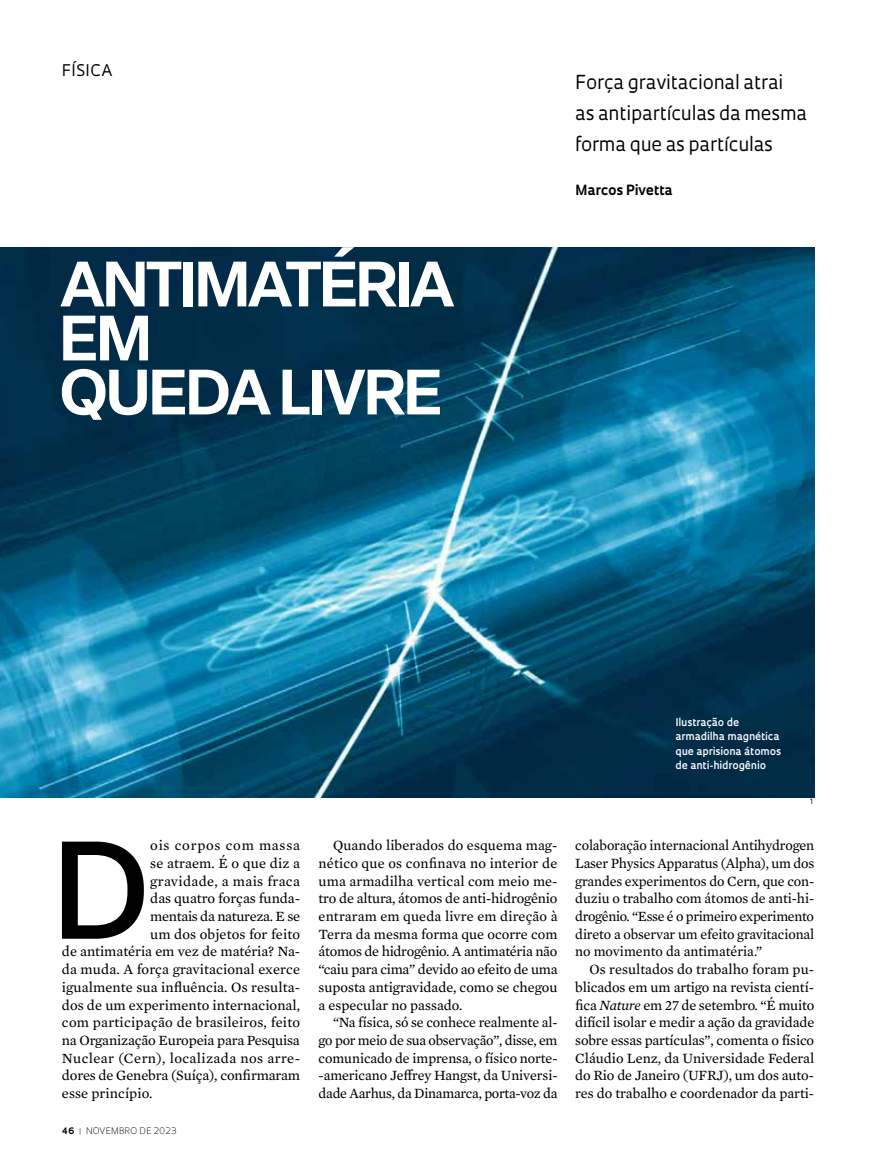
<style>
.page{position:relative;width:885px;height:1169px;background:#fff}
.page>*{position:absolute;margin:0;border:0;box-sizing:border-box;transform-origin:0 0}
.t1{font:500 136.8px "Elza";color:#000}
.t2{font:600 63px/54px "Elza";letter-spacing:-.035em;color:#fff}
.t3{font:18.75px/30.9px "Oculum";letter-spacing:-.01em;color:#000}
.t4{font:15.6px "Oculum";letter-spacing:.03em;color:#000}
.t5{font:14.4px/17.7px "Mercury Text G2";color:#000;text-align:justify}
.t6{font:14.4px "Mercury Text G2";letter-spacing:.025em;color:#000}
.t7{font:14.4px "Mercury Text G2";letter-spacing:-.02em;color:#000}
.t8{font:14.4px "Mercury Text G2";letter-spacing:.05em;color:#000}
.t9{font:700 13.65px "Oculum";letter-spacing:-.005em;color:#000}
.t10{font:600 10.35px/14.1px "Oculum";color:#fff}
.t11{font:300 8.7px "Oculum";letter-spacing:.015em;color:#000}
.t12{font:7.35px "Oculum";color:#000}
.s1{font-weight:700}
.s2{font-weight:700;color:#939598}
.s3{font-style:italic}
</style>
<div class="page">
<img style="left:0;top:247px;width:814px;height:550px">
<p class="t4" style="left:62px;top:60px;width:52px">FÍSICA</p>
<h2 class="t2" style="left:60px;top:256px;width:396px">ANTIMATÉRIA<br>EM<br>QUEDA LIVRE</h2>
<h3 class="t3" style="left:575px;top:65px;width:234px">Força gravitacional atrai as antipartículas da mesma forma que as partículas</h3>
<p class="t9" style="left:575px;top:180px;width:99px">Marcos Pivetta</p>
<h1 class="t1" style="left:54px;top:796px;width:97px">D</h1>
<p class="t8" style="left:150px;top:835px;width:151px">ois corpos com massa</p>
<p class="t5" style="left:150px;top:853px;width:151px">se atraem. É o que diz a</p>
<p class="t6" style="left:150px;top:870px;width:151px">gravidade, a mais fraca</p>
<p class="t5" style="left:150px;top:889px;width:151px">das quatro forças funda-</p>
<p class="t7" style="left:150px;top:905px;width:151px">mentais da natureza. E se</p>
<p class="t5" style="left:150px;top:924px;width:151px">um dos objetos for feito</p>
<p class="t5" style="left:62px;top:942px;width:240px">de antimatéria em vez de matéria? Na-</p>
<p class="t5" style="left:62px;top:959px;width:240px">da muda. A força gravitacional exerce</p>
<p class="t5" style="left:62px;top:977px;width:240px">igualmente sua influência. Os resulta-</p>
<p class="t5" style="left:62px;top:995px;width:240px">dos de um experimento internacional,</p>
<p class="t5" style="left:62px;top:1012px;width:240px">com participação de brasileiros, feito</p>
<p class="t5" style="left:62px;top:1030px;width:239px">na Organização Europeia para Pesquisa</p>
<p class="t6" style="left:62px;top:1047px;width:240px">Nuclear (Cern), localizada nos arre-</p>
<p class="t5" style="left:62px;top:1066px;width:240px">dores de Genebra (Suíça), confirmaram</p>
<p class="t5" style="left:62px;top:1083px;width:92px">esse princípio.</p>
<p class="t11" style="left:62px;top:1124px;width:116px"><span class="s1">46</span> <span class="s2">|</span> NOVEMBRO DE 2023</p>
<p class="t5" style="left:319px;top:835px;width:241px;text-indent:14px">Quando liberados do esquema mag&shy;nético que os confinava no interior de uma armadilha vertical com meio me&shy;tro de altura, átomos de anti-hidrogênio entraram em queda livre em direção à Terra da mesma forma que ocorre com átomos de hidrogênio. A antimatéria não “caiu para cima” devido ao efeito de uma suposta antigravidade, como se chegou a especular no passado.</p>
<p class="t5" style="left:319px;top:1012px;width:240px;text-indent:14px">“Na física, só se conhece realmente al&shy;go por meio de sua observação”, disse, em comunicado de imprensa, o físico norte--americano Jeffrey Hangst, da Universi&shy;dade Aarhus, da Dinamarca, porta-voz da</p>
<p class="t10" style="left:676px;top:715px;width:107px">Ilustração de armadilha magnética que aprisiona átomos de anti-hidrogênio</p>
<p class="t12" style="left:810px;top:796px;width:5px">1</p>
<p class="t5" style="left:575px;top:835px;width:241px">colaboração internacional Antihydrogen Laser Physics Apparatus (Alpha), um dos grandes experimentos do Cern, que con&shy;duziu o trabalho com átomos de anti-hi&shy;drogênio. “Esse é o primeiro experimento direto a observar um efeito gravitacional no movimento da antimatéria.”</p>
<p class="t5" style="left:575px;top:959px;width:241px;text-indent:14px">Os resultados do trabalho foram pu&shy;blicados em um artigo na revista cientí&shy;fica <span class="s3">Nature</span> em 27 de setembro. “É muito difícil isolar e medir a ação da gravidade sobre essas partículas”, comenta o físico Cláudio Lenz, da Universidade Federal do Rio de Janeiro (UFRJ), um dos auto&shy;res do trabalho e coordenador da parti-</p>
</div>
